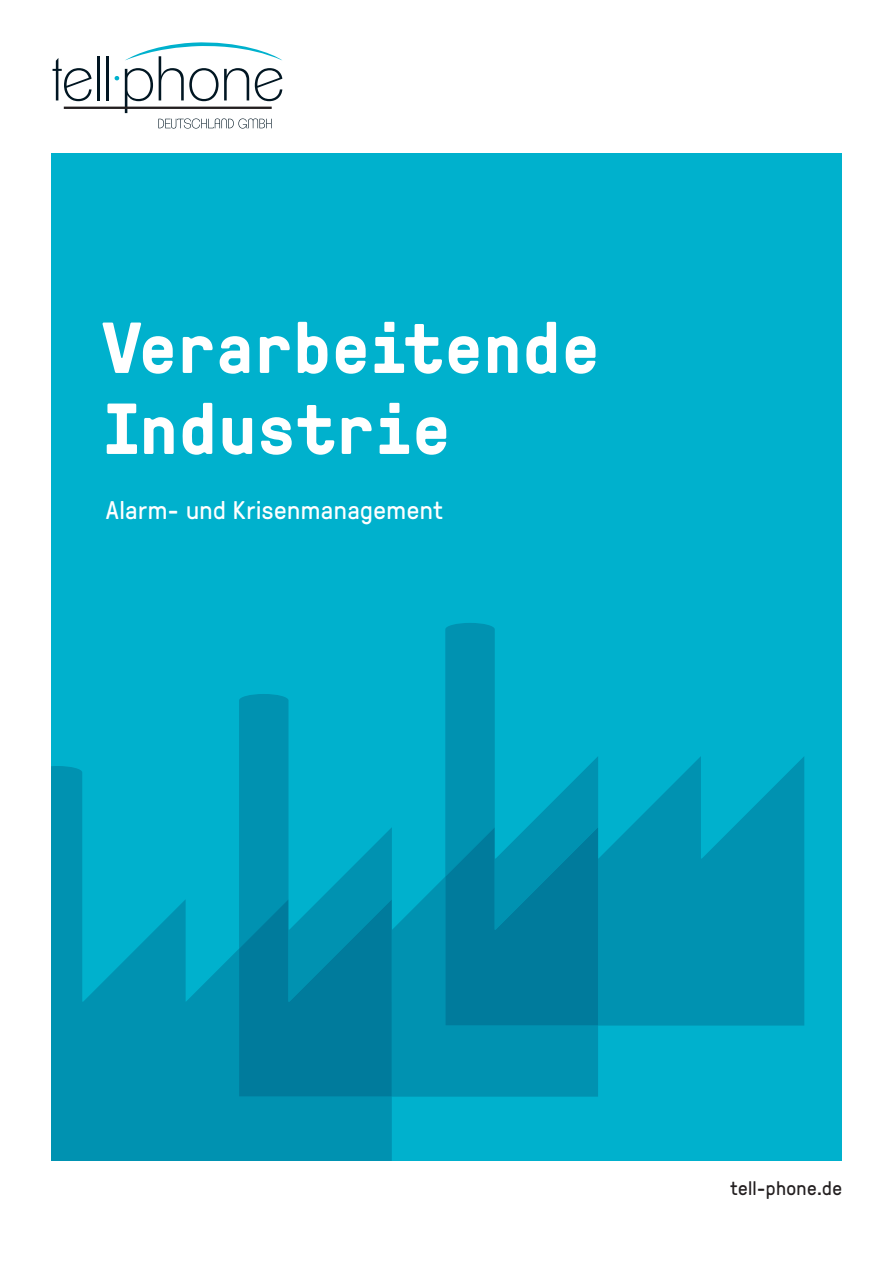
<style>
.page{position:relative;width:893px;height:1263px;background:#fff}
.page>*{position:absolute;margin:0;border:0;box-sizing:border-box;transform-origin:0 0}
.t1{font:700 72px/81px "GT Pressura Mono";letter-spacing:-.01em;color:#fff}
.t2{font:25.5px "GT Pressura";letter-spacing:.02em;color:#fff}
.t3{font:19.5px "GT Pressura";letter-spacing:.02em;color:#231f20}
</style>
<div class="page">
<div style="left:51px;top:153px;width:791px;height:1008px;background:#00b1cd"></div>
<svg style="left:239px;top:694px;width:359px;height:403px;fill:#0092b1"></svg>
<svg style="left:445px;top:623px;width:359px;height:402px;fill:#0099b7"></svg>
<svg style="left:445px;top:827px;width:153px;height:198px;background:#0080a1"></svg>
<svg style="left:51px;top:766px;width:341px;height:395px;fill:#0092b1"></svg>
<svg style="left:239px;top:899px;width:153px;height:198px;background:#0080a1"></svg>
<svg style="left:53px;top:58px;width:39px;height:43px"></svg>
<hr style="left:97px;top:56px;width:3px;height:44px;background:#011622">
<hr style="left:106px;top:56px;width:3px;height:44px;background:#011622">
<svg style="left:115px;top:76px;width:4px;height:4px"></svg>
<hr style="left:64px;top:107px;width:208px;height:2px;background:#231f20">
<svg style="left:125px;top:42px;width:157px;height:87px"></svg>
<h1 class="t1" style="left:102px;top:304px;width:500px">Verarbeitende<br>Industrie</h1>
<p class="t2" style="left:106px;top:492px;width:338px">Alarm- und Krisenmanagement</p>
<p class="t3" style="left:731px;top:1175px;width:113px">tell-phone.de</p>
</div>
